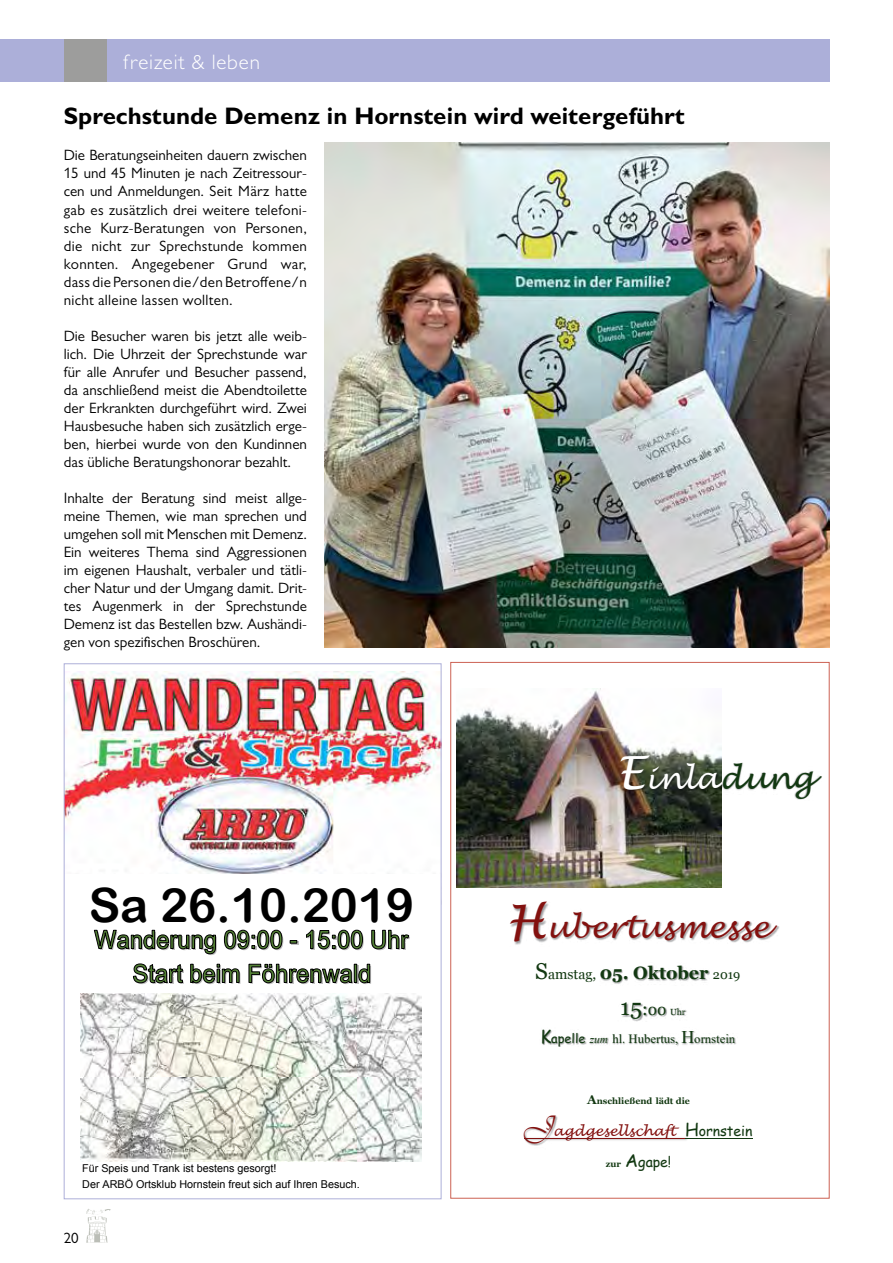
<style>
.page{position:relative;width:893px;height:1263px;background:#fff}
.page>*{position:absolute;margin:0;border:0;box-sizing:border-box;transform-origin:0 0}
.t1{font:47.25px "Arial Rounded MT Bold";color:#000}
.t2{font:italic 30.45px "Lucida Handwriting";color:#83110f}
.t3{font:italic 30.45px "Lucida Handwriting";color:#fff}
.t4{font:700 24px "Gill Sans MT Pro";color:#000}
.t5{font:300 21px "Gill Sans MT Pro";letter-spacing:.04em;color:#fff}
.t6{font:700 17.85px "Georgia";color:#123811}
.t7{font:15px/18px "Gill Sans MT Pro";color:#000;text-align:justify}
.t8{font:italic 14.1px "Lucida Handwriting";color:#83110f}
.t9{font:14.1px "Comic Sans MS";color:#123811}
.t10{font:12.6px "Times New Roman";letter-spacing:.005em;color:#123811}
.t11{font:10.8px/16.5px "Arial";color:#000}
.t12{font:700 8.85px "Georgia";letter-spacing:.005em;color:#123811}
.t13{font:8.85px "Georgia";color:#123811}
.s1{font-size:45.75px}
.s2{color:#123811}
.s3{font-weight:400;font-size:22.95px}
.s4{font-weight:400;font-size:14.1px}
.s5{font-weight:400;font-size:12.6px}
.s6{font-size:22.95px}
.s7{font-size:17.85px}
.s8{font-size:15.3px}
.s9{font-family:"Comic Sans MS";font-size:17.85px}
.s10{font-family:"Comic Sans MS"}
.s11{font-style:italic;font-size:11.4px}
.s12{font-size:12.6px}
.s13{font-family:"Vivaldii";font-style:normal;font-size:30.45px}
.s14{font-family:"Comic Sans MS";font-style:normal;font-size:17.85px;color:#123811}
.s15{font-family:"Comic Sans MS";font-style:normal;color:#123811}
.s16{font-family:"Georgia";font-weight:700;font-size:8.85px}
</style>
<div class="page">
<div style="left:0;top:40px;width:829px;height:42px;background:#acafd9"></div>
<div style="left:64px;top:40px;width:42px;height:42px;background:#9d9d9c"></div>
<svg style="left:86px;top:1209px;width:25px;height:34px"></svg>
<img style="left:66px;top:671px;width:373px;height:203px">
<img style="left:81px;top:994px;width:340px;height:167px">
<img style="left:216px;top:936px;width:1px;height:16px">
<img style="left:282px;top:934px;width:1px;height:13px">
<img style="left:370px;top:965px;width:1px;height:19px">
<svg style="left:94px;top:930px;width:122px;height:25px"></svg>
<svg style="left:224px;top:930px;width:58px;height:20px"></svg>
<svg style="left:290px;top:940px;width:8px;height:5px"></svg>
<svg style="left:306px;top:930px;width:57px;height:21px"></svg>
<svg style="left:371px;top:930px;width:39px;height:20px"></svg>
<svg style="left:133px;top:963px;width:51px;height:21px"></svg>
<svg style="left:190px;top:964px;width:50px;height:20px"></svg>
<svg style="left:248px;top:964px;width:122px;height:20px"></svg>
<img style="left:457px;top:689px;width:265px;height:198px">
<img style="left:511px;top:906px;width:14px;height:39px">
<img style="left:525px;top:903px;width:254px;height:40px">
<img style="left:764px;top:927px;width:15px;height:16px">
<img style="left:600px;top:965px;width:110px;height:19px">
<img style="left:633px;top:982px;width:13px;height:2px">
<img style="left:622px;top:1003px;width:9px;height:14px">
<img style="left:631px;top:1003px;width:7px;height:19px">
<img style="left:638px;top:1003px;width:20px;height:18px">
<img style="left:658px;top:1007px;width:6px;height:10px">
<img style="left:664px;top:1007px;width:23px;height:10px">
<img style="left:542px;top:1030px;width:33px;height:16px">
<img style="left:576px;top:1033px;width:7px;height:12px">
<img style="left:583px;top:1037px;width:15px;height:8px">
<img style="left:598px;top:1038px;width:6px;height:6px">
<img style="left:604px;top:1034px;width:67px;height:11px">
<img style="left:671px;top:1031px;width:15px;height:15px">
<img style="left:686px;top:1031px;width:50px;height:14px">
<img style="left:593px;top:741px;width:85px;height:66px">
<img style="left:624px;top:749px;width:75px;height:58px">
<img style="left:699px;top:749px;width:123px;height:54px">
<img style="left:697px;top:803px;width:25px;height:4px">
<img style="left:524px;top:1116px;width:34px;height:30px">
<img style="left:524px;top:1137px;width:163px;height:5px">
<hr style="left:525px;top:1138px;width:160px;height:1px;background:#83110f">
<hr style="left:685px;top:1138px;width:67px;height:1px;background:#123811">
<img style="left:325px;top:142px;width:504px;height:505px">
<h3 class="t5" style="left:123px;top:49px;width:138px">freizeit &amp; leben</h3>
<h3 class="t4" style="left:64px;top:101px;width:623px">Sprechstunde Demenz in Hornstein wird weitergeführt</h3>
<p class="t7" style="left:64px;top:146px;width:245px">Die Beratungseinheiten dauern zwischen 15 und 45 Minuten je nach Zeitressour&shy;cen und Anmeldungen. Seit März hatte gab es zusätzlich drei weitere telefoni&shy;sche Kurz-Beratungen von Personen, die nicht zur Sprechstunde kommen konnten. Angegebener Grund war, dass die Personen die/den Betroffene/n nicht alleine lassen wollten.</p>
<p class="t7" style="left:64px;top:327px;width:245px">Die Besucher waren bis jetzt alle weib&shy;lich. Die Uhrzeit der Sprechstunde war für alle Anrufer und Besucher passend, da anschließend meist die Abendtoilette der Erkrankten durchgeführt wird. Zwei Hausbesuche haben sich zusätzlich erge&shy;ben, hierbei wurde von den Kundinnen das übliche Beratungshonorar bezahlt.</p>
<p class="t7" style="left:64px;top:489px;width:245px">Inhalte der Beratung sind meist allge&shy;meine Themen, wie man sprechen und umgehen soll mit Menschen mit Demenz.<br>Ein weiteres Thema sind Aggressionen im eigenen Haushalt, verbaler und tätli&shy;cher Natur und der Umgang damit. Drit&shy;tes Augenmerk in der Sprechstunde Demenz ist das Bestellen bzw. Aushändi&shy;gen von spezifischen Broschüren.</p>
<h1 class="t1" style="left:89px;top:877px;width:327px">Sa 26.10.2019</h1>
<p class="t11" style="left:82px;top:1160px;width:279px">Für Speis und Trank ist bestens gesorgt!<br>Der ARBÖ Ortsklub Hornstein freut sich auf Ihren Besuch.</p>
<p class="t7" style="left:64px;top:1229px;width:16px">20</p>
<h2 class="t3" style="left:617px;top:760px;width:199px"><span class="s1">E</span>inla<span class="s2">dung</span></h2>
<h2 class="t2" style="left:506px;top:909px;width:264px"><span class="s1">H</span>ubertusmesse</h2>
<p class="t6" style="left:535px;top:959px;width:207px"><span class="s3">S</span><span class="s4">amstag,</span> 05. Oktober <span class="s5">2019</span></p>
<p class="t13" style="left:620px;top:1005px;width:67px"><span class="s6">15</span><span class="s7">:</span><span class="s8">00</span> Uhr</p>
<p class="t10" style="left:540px;top:1030px;width:196px"><span class="s9">K</span><span class="s10">apelle</span> <span class="s11">zum</span> hl. Hubertus, <span class="s7">H</span>ornstein</p>
<p class="t12" style="left:587px;top:1094px;width:104px"><span class="s12">A</span>nschließend lädt die</p>
<p class="t8" style="left:525px;top:1122px;width:229px"><span class="s13">J</span>agdgesellschaft <span class="s14">H</span><span class="s15">ornstein</span></p>
<p class="t9" style="left:606px;top:1151px;width:67px"><span class="s16">zur</span> <span class="s7">A</span>gape!</p>
</div>
